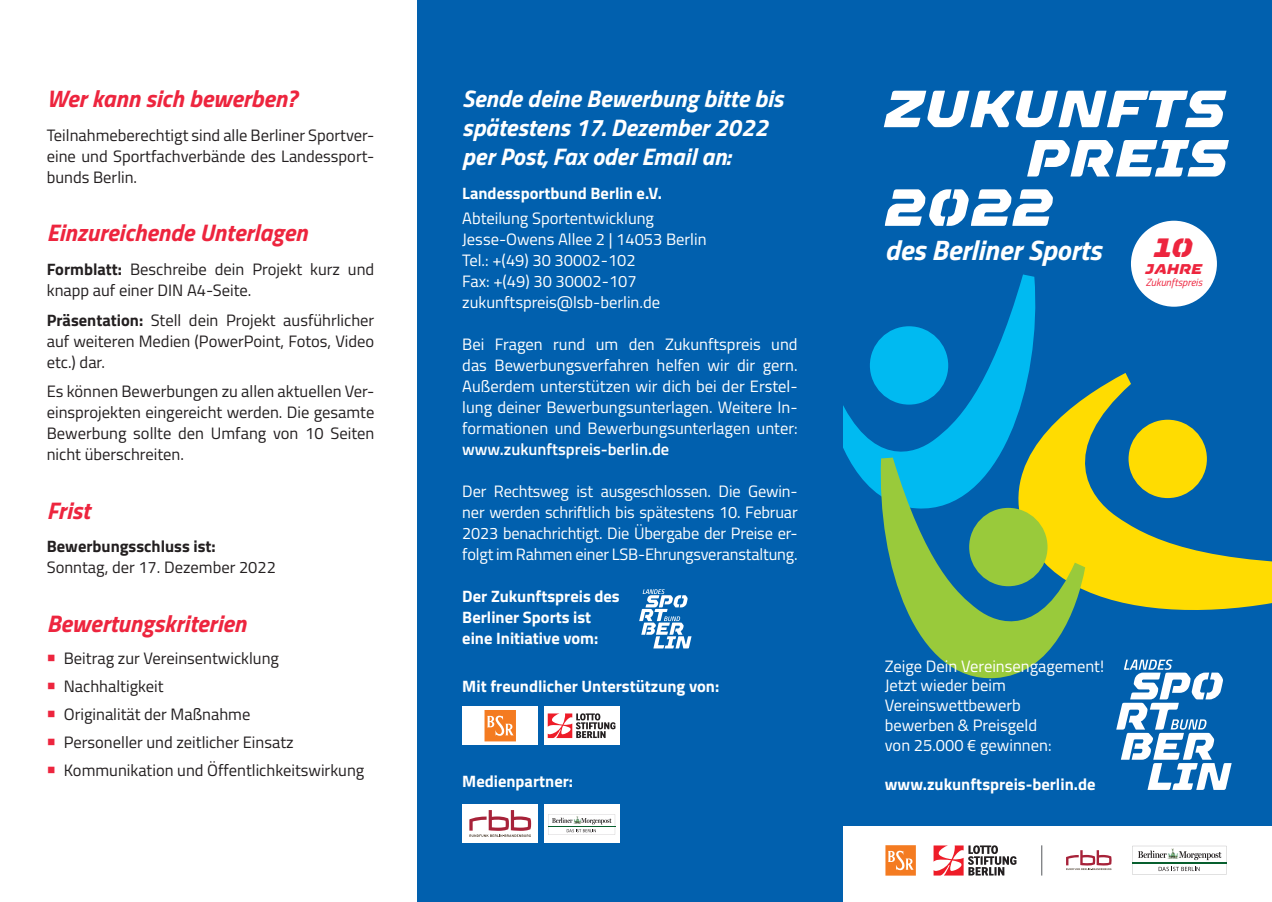
<style>
.page{position:relative;width:1272px;height:902px;background:#fff}
.page>*{position:absolute;margin:0;border:0;box-sizing:border-box;transform-origin:0 0}
.t1{font:52.05px "LSB Headline";letter-spacing:.015em;color:#fff}
.t2{font:italic 700 28.2px "Titillium Web";color:#fff}
.t3{font:26.55px "LSB Headline";color:#ed253e}
.t4{font:italic 700 24px/28.8px "Titillium";color:#fff}
.t5{font:italic 700 24px "Titillium";color:#ed253e}
.t6{font:16.5px/21px "Titillium";color:#fff}
.t7{font:16.5px/21px "Titillium";color:#231f20;text-align:justify}
.t8{font:700 16.5px/21px "Titillium";color:#fff}
.t9{font:600 16.5px "Titillium";color:#fff}
.t10{font:700 16.5px "Titillium";color:#231f20}
.t11{font:14.1px "LSB Headline";color:#ed253e}
.t12{font:italic 10.5px "Titillium";color:#ed253e}
.s1{font-weight:700}
</style>
<div class="page">
<svg style="left:1132px;top:845px;width:94px;height:29px"></svg>
<hr style="left:1132px;top:862px;width:94px;height:1px;background:#075f2e">
<svg style="left:1066px;top:850px;width:45px;height:19px"></svg>
<svg style="left:885px;top:845px;width:31px;height:31px"></svg>
<svg style="left:933px;top:845px;width:83px;height:30px"></svg>
<hr style="left:1040px;top:845px;width:2px;height:30px;background:#848689">
<div style="left:842px;top:0;width:429px;height:825px;background:#0160ae"></div>
<svg style="left:1116px;top:659px;width:115px;height:130px"></svg>
<svg style="left:843px;top:274px;width:193px;height:219px"></svg>
<svg style="left:1003px;top:373px;width:268px;height:237px"></svg>
<svg style="left:876px;top:457px;width:209px;height:222px"></svg>
<div style="left:417px;top:0;width:425px;height:901px;background:#0160ae"></div>
<div style="left:462px;top:706px;width:76px;height:39px;background:#fff"></div>
<div style="left:462px;top:804px;width:76px;height:38px;background:#fff"></div>
<div style="left:543px;top:804px;width:76px;height:38px;background:#fff"></div>
<div style="left:543px;top:706px;width:76px;height:39px;background:#fff"></div>
<svg style="left:469px;top:810px;width:62px;height:26px"></svg>
<svg style="left:548px;top:814px;width:67px;height:20px"></svg>
<hr style="left:548px;top:826px;width:67px;height:1px;background:#075f2e">
<svg style="left:484px;top:710px;width:32px;height:32px"></svg>
<svg style="left:639px;top:589px;width:52px;height:59px"></svg>
<svg style="left:547px;top:713px;width:68px;height:25px"></svg>
<div style="left:1130px;top:221px;width:86px;height:86px;background:#fff;border-radius:50%"></div>
<h3 class="t5" style="left:47px;top:80px;width:252px">Wer kann sich bewerben?</h3>
<p class="t7" style="left:47px;top:124px;width:329px">Teilnahmeberechtigt sind alle Berliner Sportver&shy;eine und Sportfachverbände des Landessport&shy;bunds Berlin.</p>
<h3 class="t5" style="left:47px;top:214px;width:262px">Einzureichende Unterlagen</h3>
<p class="t7" style="left:47px;top:258px;width:329px"><span class="s1">Formblatt:</span> Beschreibe dein Projekt kurz und knapp auf einer DIN A4-Seite.</p>
<p class="t7" style="left:47px;top:308px;width:329px"><span class="s1">Präsentation:</span> Stell dein Projekt ausführlicher auf weiteren Medien (PowerPoint, Fotos, Video etc.) dar.</p>
<p class="t7" style="left:47px;top:380px;width:329px">Es können Bewerbungen zu allen aktuellen Ver&shy;einsprojekten eingereicht werden. Die gesamte Bewerbung sollte den Umfang von 10 Seiten nicht überschreiten.</p>
<h3 class="t5" style="left:47px;top:491px;width:45px">Frist</h3>
<p class="t10" style="left:47px;top:534px;width:170px">Bewerbungsschluss ist:</p>
<p class="t7" style="left:47px;top:556px;width:231px">Sonntag, der 17. Dezember 2022</p>
<h3 class="t5" style="left:47px;top:604px;width:201px">Bewertungskriterien</h3>
<p class="t7" style="left:64px;top:643px;width:302px;line-height:28px;text-align:left">Beitrag zur Vereinsentwicklung<br>Nachhaltigkeit<br>Originalität der Maßnahme<br>Personeller und zeitlicher Einsatz<br>Kommunikation und Öffentlichkeitswirkung</p>
<h3 class="t4" style="left:462px;top:83px;width:322px">Sende deine Bewerbung bitte bis spätestens 17. Dezember 2022 per Post, Fax oder Email an:</h3>
<p class="t8" style="left:462px;top:181px;width:201px">Landessportbund Berlin e.V.</p>
<p class="t6" style="left:462px;top:207px;width:246px">Abteilung Sportentwicklung<br>Jesse-Owens Allee 2 | 14053 Berlin<br>Tel.: +(49) 30 30002-102<br>Fax: +(49) 30 30002-107 zukunftspreis@lsb-berlin.de</p>
<p class="t6" style="left:462px;top:333px;width:337px;text-align:justify">Bei Fragen rund um den Zukunftspreis und das Bewerbungsverfahren helfen wir dir gern.<br>Außerdem unterstützen wir dich bei der Erstel&shy;lung deiner Bewerbungsunterlagen. Weitere In&shy;formationen und Bewerbungsunterlagen unter:</p>
<p class="t9" style="left:462px;top:437px;width:208px">www.zukunftspreis-berlin.de</p>
<p class="t6" style="left:462px;top:480px;width:337px;text-align:justify">Der Rechtsweg ist ausgeschlossen. Die Gewin&shy;ner werden schriftlich bis spätestens 10. Februar 2023 benachrichtigt. Die Übergabe der Preise er&shy;folgt im Rahmen einer LSB-Ehrungsveranstaltung.</p>
<p class="t8" style="left:462px;top:585px;width:159px">Der Zukunftspreis des<br>Berliner Sports ist eine Initiative vom:</p>
<p class="t8" style="left:462px;top:675px;width:258px">Mit freundlicher Unterstützung von:</p>
<p class="t8" style="left:462px;top:769px;width:112px">Medienpartner:</p>
<h1 class="t1" style="left:884px;top:78px;width:341px">ZUKUNFTS</h1>
<h1 class="t1" style="left:1025px;top:128px;width:203px">PREIS</h1>
<h1 class="t1" style="left:884px;top:177px;width:170px">2022</h1>
<h2 class="t2" style="left:884px;top:228px;width:218px">des Berliner Sports</h2>
<h3 class="t3" style="left:1154px;top:232px;width:41px">10</h3>
<p class="t11" style="left:1145px;top:260px;width:58px">JAHRE</p>
<p class="t12" style="left:1145px;top:275px;width:58px">Zukunftspreis</p>
<p class="t6" style="left:884px;top:655px;width:221px;line-height:19.8px">Zeige Dein Vereinsengagement!<br>Jetzt wieder beim<br>Vereinswettbewerb<br>bewerben &amp; Preisgeld<br>von 25.000 € gewinnen:</p>
<p class="t8" style="left:884px;top:773px;width:212px">www.zukunftspreis-berlin.de</p>
</div>
